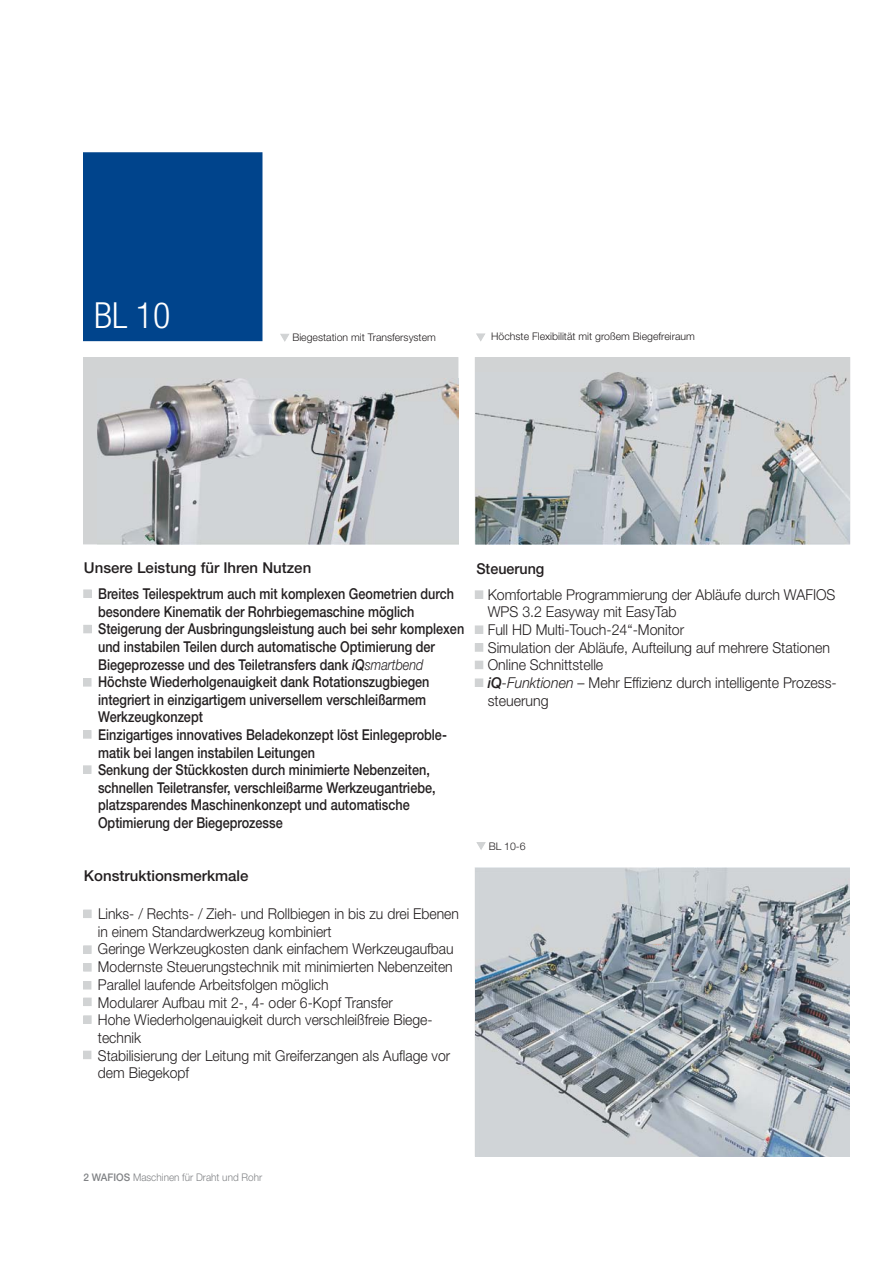
<style>
.page{position:relative;width:893px;height:1263px;background:#fff}
.page>*{position:absolute;margin:0;border:0;box-sizing:border-box;transform-origin:0 0}
.t1{font:300 condensed 36px "Helvetica Neue LT";color:#fff}
.t2{font:500 15px/17.5px "Helvetica Neue LT";color:#231f20;scale:.84 1}
.t3{font:300 15px/17.7px "Helvetica Neue LT";color:#231f20;scale:.93 1}
.t4{font:300 15px/17.7px "Helvetica Neue LT";color:#231f20;scale:.94 1}
.t5{font:500 15px "Helvetica Neue LT";color:#231f20}
.t6{font:500 15px "Helvetica Neue LT";color:#231f20;scale:.95 1}
.t7{font:italic 500 15px "Helvetica Neue LT";color:#231f20;scale:.84 1}
.t8{font:300 10.5px "Helvetica Neue LT";color:#231f20}
.t9{font:300 10.5px "Helvetica Neue LT";color:#808285;scale:.95 1}
.s1{font-weight:300;font-style:italic}
.s2{font-weight:500;font-style:italic}
.s3{font-style:italic}
.s4{font-weight:500}
</style>
<div class="page">
<svg style="left:476px;top:334px;width:9px;height:7px"></svg>
<div style="left:83px;top:153px;width:179px;height:188px;background:#00448c"></div>
<svg style="left:476px;top:842px;width:9px;height:8px"></svg>
<svg style="left:280px;top:334px;width:9px;height:8px"></svg>
<div style="left:84px;top:590px;width:7px;height:7px;background:#d1d3d4"></div>
<div style="left:84px;top:590px;width:7px;height:8px;border:1px solid #d1d3d4"></div>
<div style="left:84px;top:625px;width:7px;height:8px;background:#d1d3d4"></div>
<div style="left:83px;top:679px;width:8px;height:7px;background:#d1d3d4"></div>
<div style="left:83px;top:678px;width:8px;height:8px;border:1px solid #d1d3d4"></div>
<div style="left:83px;top:731px;width:8px;height:7px;background:#d1d3d4"></div>
<div style="left:84px;top:946px;width:7px;height:7px;background:#d1d3d4"></div>
<div style="left:84px;top:946px;width:7px;height:8px;border:1px solid #d1d3d4"></div>
<div style="left:84px;top:910px;width:7px;height:8px;background:#d1d3d4"></div>
<div style="left:84px;top:964px;width:7px;height:7px;background:#d1d3d4"></div>
<div style="left:84px;top:963px;width:7px;height:8px;border:1px solid #d1d3d4"></div>
<div style="left:83px;top:982px;width:8px;height:7px;background:#d1d3d4"></div>
<div style="left:83px;top:981px;width:8px;height:8px;border:1px solid #d1d3d4"></div>
<div style="left:83px;top:766px;width:8px;height:7px;background:#d1d3d4"></div>
<div style="left:83px;top:766px;width:8px;height:8px;border:1px solid #d1d3d4"></div>
<div style="left:84px;top:998px;width:7px;height:8px;background:#d1d3d4"></div>
<div style="left:84px;top:1016px;width:7px;height:7px;background:#d1d3d4"></div>
<div style="left:84px;top:1016px;width:7px;height:8px;border:1px solid #d1d3d4"></div>
<div style="left:83px;top:1051px;width:8px;height:8px;background:#d1d3d4"></div>
<div style="left:475px;top:358px;width:374px;height:186px;background:#d1d3d4"></div>
<div style="left:475px;top:626px;width:8px;height:7px;background:#d1d3d4"></div>
<div style="left:475px;top:626px;width:8px;height:8px;border:1px solid #d1d3d4"></div>
<div style="left:475px;top:591px;width:8px;height:7px;background:#d1d3d4"></div>
<div style="left:475px;top:591px;width:8px;height:8px;border:1px solid #d1d3d4"></div>
<div style="left:475px;top:661px;width:8px;height:8px;background:#d1d3d4"></div>
<div style="left:475px;top:644px;width:8px;height:7px;background:#d1d3d4"></div>
<div style="left:475px;top:679px;width:8px;height:7px;background:#d1d3d4"></div>
<div style="left:475px;top:679px;width:8px;height:8px;border:1px solid #d1d3d4"></div>
<img style="left:475px;top:372px;width:374px;height:172px">
<img style="left:475px;top:868px;width:374px;height:288px">
<img style="left:651px;top:927px;width:11px;height:6px">
<svg style="left:645px;top:933px;width:30px;height:11px"></svg>
<div style="left:83px;top:358px;width:375px;height:186px;background:#d1d3d4"></div>
<img style="left:98px;top:379px;width:360px;height:165px">
<svg style="left:313px;top:423px;width:14px;height:31px"></svg>
<h1 class="t1" style="left:94px;top:302px;width:78px">BL 10</h1>
<p class="t8" style="left:292px;top:333px;width:145px">Biegestation mit Transfersystem</p>
<p class="t8" style="left:491px;top:333px;width:205px">Höchste Flexibilität mit großem Biegefreiraum</p>
<p class="t5" style="left:84px;top:562px;width:229px">Unsere Leistung für Ihren Nutzen</p>
<p class="t2" style="left:98px;top:586px;width:437px">Breites Teilespektrum auch mit komplexen Geometrien durch besondere Kinematik der Rohrbiegemaschine möglich Steigerung der Ausbringungsleistung auch bei sehr komplexen und instabilen Teilen durch automatische Optimierung der Biegeprozesse und des Teiletransfers dank <span class="s1">smartbend </span>Höchste Wiederholgenauigkeit dank Rotationszugbiegen integriert in einzigartigem universellem verschleißarmem Werkzeugkonzept<br>Einzigartiges innovatives Beladekonzept löst Einlegeproble&shy;matik bei langen instabilen Leitungen<br>Senkung der Stückkosten durch minimierte Nebenzeiten, schnellen Teiletransfer, verschleißarme Werkzeugantriebe, platzsparendes Maschinenkonzept und automatische Optimierung der Biegeprozesse</p>
<p class="t7" style="left:352px;top:656px;width:17px">iQ</p>
<p class="t5" style="left:84px;top:870px;width:166px">Konstruktionsmerkmale</p>
<p class="t3" style="left:98px;top:906px;width:390px">Links- / Rechts- / Zieh- und Rollbiegen in bis zu drei Ebenen in einem Standardwerkzeug kombiniert<br>Geringe Werkzeugkosten dank einfachem Werkzeugaufbau Modernste Steuerungstechnik mit minimierten Nebenzeiten Parallel laufende Arbeitsfolgen möglich<br>Modularer Aufbau mit 2-, 4- oder 6-Kopf Transfer<br>Hohe Wiederholgenauigkeit durch verschleißfreie Biege&shy;technik<br>Stabilisierung der Leitung mit Greiferzangen als Auflage vor dem Biegekopf</p>
<p class="t6" style="left:476px;top:563px;width:73px">Steuerung</p>
<p class="t4" style="left:488px;top:587px;width:373px">Komfortable Programmierung der Abläufe durch WAFIOS WPS 3.2 Easyway mit EasyTab<br>Full HD Multi-Touch-24“-Monitor<br>Simulation der Abläufe, Aufteilung auf mehrere Stationen Online Schnittstelle<br><span class="s2">iQ</span><span class="s3">-Funktionen</span> – Mehr Effizienz durch intelligente Prozess&shy;steuerung</p>
<p class="t8" style="left:488px;top:843px;width:38px">BL 10-6</p>
<p class="t9" style="left:83px;top:1174px;width:189px"><span class="s4">2 WAFIOS</span> Maschinen für Draht und Rohr</p>
</div>
